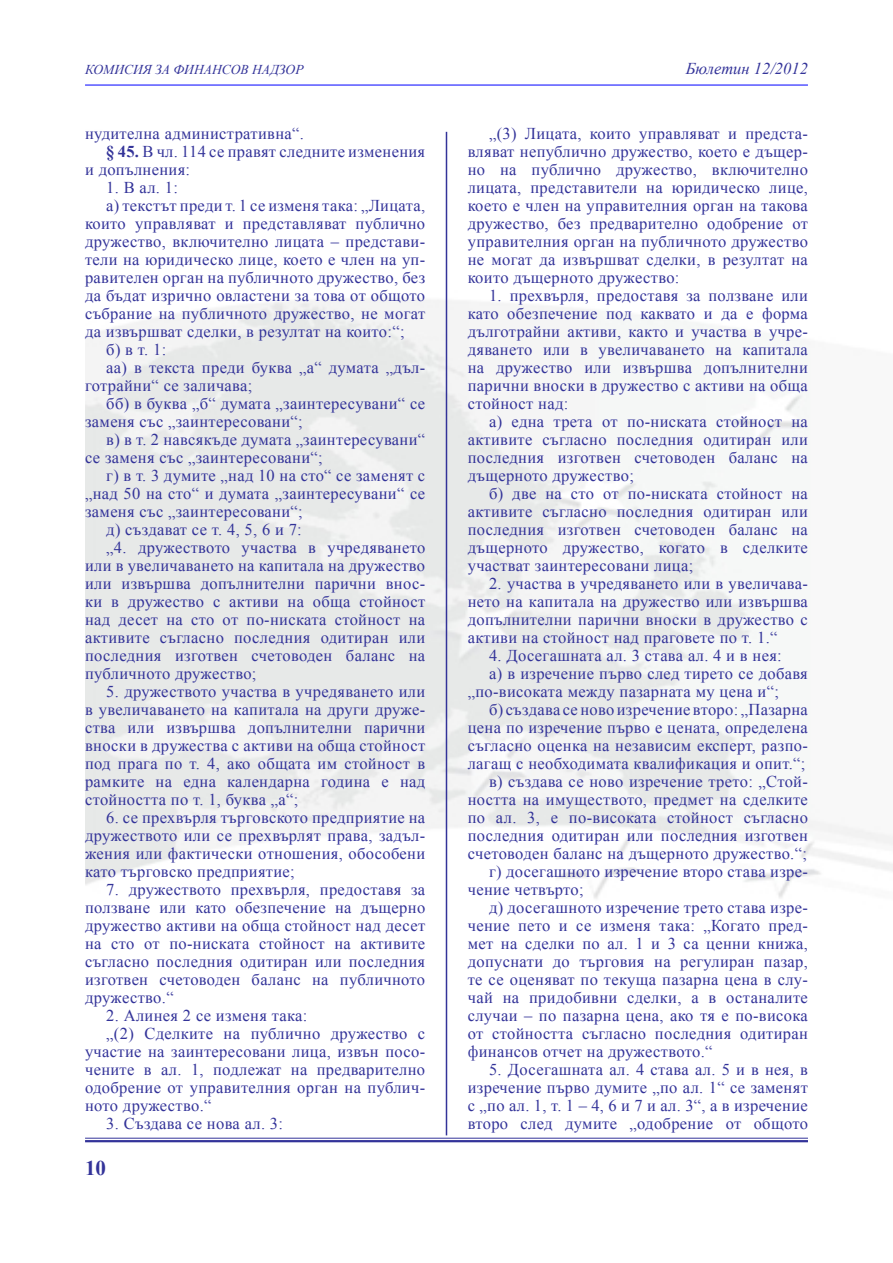
<style>
.page{position:relative;width:893px;height:1263px;background:#fff}
.page>*{position:absolute;margin:0;border:0;box-sizing:border-box;transform-origin:0 0}
.t1{font:700 21px "Times New Roman";color:#339}
.t2{font:16.5px/18px "Times New Roman";letter-spacing:.02em;color:#339;text-align:justify}
.t3{font:italic 16.5px "Times New Roman";color:#339}
.t4{font:italic 13.5px "Times New Roman";color:#339}
.s1{font-weight:700}
</style>
<div class="page">
<hr style="left:85px;top:1138px;width:723px;height:1px;background:#339">
<hr style="left:85px;top:1140px;width:723px;height:2px;background:#339">
<hr style="left:85px;top:85px;width:723px;height:1px;background:#00f">
<hr style="left:446px;top:132px;width:1px;height:1003px;background:#339">
<p class="t4" style="left:85px;top:60px;width:220px">КОМИСИЯ ЗА ФИНАНСОВ НАДЗОР</p>
<p class="t3" style="left:686px;top:57px;width:124px">Бюлетин 12/2012</p>
<p class="t2" style="left:85px;top:124px;width:220px">нудителна административна“.</p>
<p class="t2" style="left:85px;top:142px;width:342px;text-indent:21px"><span class="s1">§ 45.</span> В чл. 114 се правят следните изменения и допълнения:</p>
<p class="t2" style="left:106px;top:178px;width:73px">1. В ал. 1:</p>
<p class="t2" style="left:85px;top:196px;width:342px;text-indent:21px">а) текстът преди т. 1 се изменя така: „Лицата, които управляват и представляват публично дружество, включително лицата – представи&shy;тели на юридическо лице, което е член на уп&shy;равителен орган на публичното дружество, без да бъдат изрично овластени за това от общото събрание на публичното дружество, не могат да извършват сделки, в резултат на които:“;</p>
<p class="t2" style="left:106px;top:340px;width:61px">б) в т. 1:</p>
<p class="t2" style="left:85px;top:358px;width:342px;text-indent:21px">аа) в текста преди буква „а“ думата „дъл&shy;готрайни“ се заличава;</p>
<p class="t2" style="left:85px;top:394px;width:342px;text-indent:21px">бб) в буква „б“ думата „заинтересувани“ се заменя със „заинтересовани“;</p>
<p class="t2" style="left:85px;top:430px;width:342px;text-indent:21px">в) в т. 2 навсякъде думата „заинтересувани“ се заменя със „заинтересовани“;</p>
<p class="t2" style="left:85px;top:466px;width:342px;text-indent:21px">г) в т. 3 думите „над 10 на сто“ се заменят с „над 50 на сто“ и думата „заинтересувани“ се заменя със „заинтересовани“;</p>
<p class="t2" style="left:106px;top:520px;width:197px">д) създават се т. 4, 5, 6 и 7:</p>
<p class="t2" style="left:85px;top:538px;width:342px;text-indent:21px">„4. дружеството участва в учредяването или в увеличаването на капитала на дружество или извършва допълнителни парични внос&shy;ки в дружество с активи на обща стойност над десет на сто от по-ниската стойност на активите съгласно последния одитиран или последния изготвен счетоводен баланс на публичното дружество;</p>
<p class="t2" style="left:85px;top:682px;width:342px;text-indent:21px">5. дружеството участва в учредяването или в увеличаването на капитала на други друже&shy;ства или извършва допълнителни парични вноски в дружества с активи на обща стойност под прага по т. 4, ако общата им стойност в рамките на една календарна година е над стойността по т. 1, буква „а“;</p>
<p class="t2" style="left:85px;top:808px;width:342px;text-indent:21px">6. се прехвърля търговското предприятие на дружеството или се прехвърлят права, задъл&shy;жения или фактически отношения, обособени като търговско предприятие;</p>
<p class="t2" style="left:85px;top:880px;width:342px;text-indent:21px">7. дружеството прехвърля, предоставя за ползване или като обезпечение на дъщерно дружество активи на обща стойност над десет на сто от по-ниската стойност на активите съгласно последния одитиран или последния изготвен счетоводен баланс на публичното дружество.“</p>
<p class="t2" style="left:106px;top:1006px;width:203px">2. Алинея 2 се изменя така:</p>
<p class="t2" style="left:85px;top:1024px;width:342px;text-indent:21px">„(2) Сделките на публично дружество с участие на заинтересовани лица, извън посо&shy;чените в ал. 1, подлежат на предварително одобрение от управителния орган на публич&shy;ното дружество.“</p>
<p class="t2" style="left:106px;top:1114px;width:178px">3. Създава се нова ал. 3:</p>
<p class="t1" style="left:85px;top:1154px;width:22px">10</p>
<p class="t2" style="left:468px;top:124px;width:342px;text-indent:21px">„(3) Лицата, които управляват и предста&shy;вляват непублично дружество, което е дъщер&shy;но на публично дружество, включително лицата, представители на юридическо лице, което е член на управителния орган на такова дружество, без предварително одобрение от управителния орган на публичното дружество не могат да извършват сделки, в резултат на които дъщерното дружество:</p>
<p class="t2" style="left:468px;top:286px;width:342px;text-indent:21px">1. прехвърля, предоставя за ползване или като обезпечение под каквато и да е форма дълготрайни активи, както и участва в учре&shy;дяването или в увеличаването на капитала на дружество или извършва допълнителни парични вноски в дружество с активи на обща стойност над:</p>
<p class="t2" style="left:468px;top:412px;width:342px;text-indent:21px">а) една трета от по-ниската стойност на активите съгласно последния одитиран или последния изготвен счетоводен баланс на дъщерното дружество;</p>
<p class="t2" style="left:468px;top:484px;width:342px;text-indent:21px">б) две на сто от по-ниската стойност на активите съгласно последния одитиран или последния изготвен счетоводен баланс на дъщерното дружество, когато в сделките участват заинтересовани лица;</p>
<p class="t2" style="left:468px;top:574px;width:342px;text-indent:21px">2. участва в учредяването или в увеличава&shy;нето на капитала на дружество или извършва допълнителни парични вноски в дружество с активи на стойност над праговете по т. 1.“</p>
<p class="t2" style="left:489px;top:646px;width:294px">4. Досегашната ал. 3 става ал. 4 и в нея:</p>
<p class="t2" style="left:468px;top:664px;width:342px;text-indent:21px">а) в изречение първо след тирето се добавя „по-високата между пазарната му цена и“;</p>
<p class="t2" style="left:468px;top:700px;width:342px;text-indent:21px">б) създава се ново изречение второ: „Пазарна цена по изречение първо е цената, определена съгласно оценка на независим експерт, разпо&shy;лагащ с необходимата квалификация и опит.“;</p>
<p class="t2" style="left:468px;top:772px;width:342px;text-indent:21px">в) създава се ново изречение трето: „Стой&shy;ността на имуществото, предмет на сделките по ал. 3, е по-високата стойност съгласно последния одитиран или последния изготвен счетоводен баланс на дъщерното дружество.“;</p>
<p class="t2" style="left:468px;top:862px;width:342px;text-indent:21px">г) досегашното изречение второ става изре&shy;чение четвърто;</p>
<p class="t2" style="left:468px;top:898px;width:342px;text-indent:21px">д) досегашното изречение трето става изре&shy;чение пето и се изменя така: „Когато пред&shy;мет на сделки по ал. 1 и 3 са ценни книжа, допуснати до търговия на регулиран пазар, те се оценяват по текуща пазарна цена в слу&shy;чай на придобивни сделки, а в останалите случаи – по пазарна цена, ако тя е по-висока от стойността съгласно последния одитиран финансов отчет на дружеството.“</p>
<p class="t2" style="left:468px;top:1060px;width:342px;text-indent:21px">5. Досегашната ал. 4 става ал. 5 и в нея, в изречение първо думите „по ал. 1“ се заменят с „по ал. 1, т. 1 – 4, 6 и 7 и ал. 3“, а в изречение второ след думите „одобрение от общото</p>
</div>
